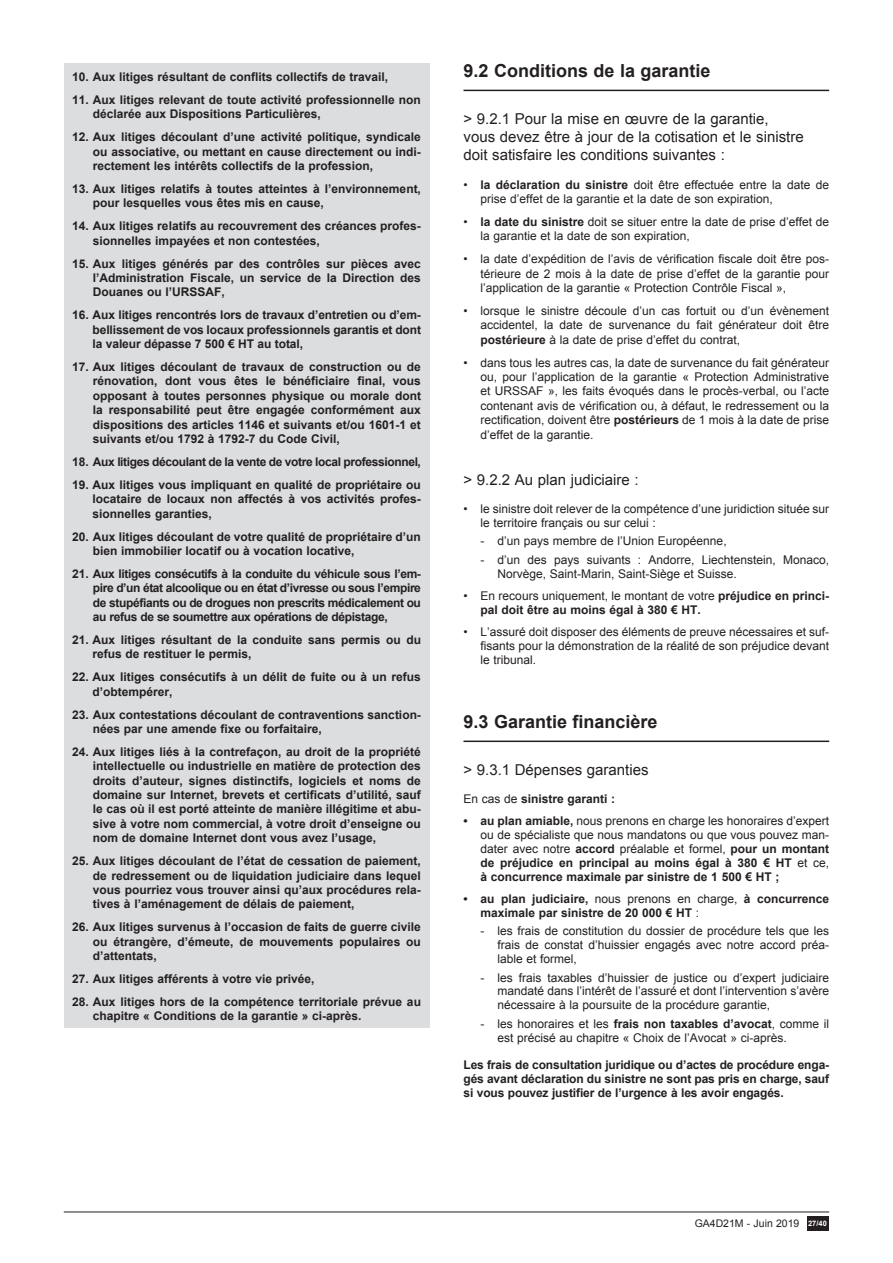
<style>
.page{position:relative;width:893px;height:1263px;background:#fff}
.page>*{position:absolute;margin:0;border:0;box-sizing:border-box;transform-origin:0 0}
.t1{font:700 18px "Arial";color:#231f20}
.t2{font:15px/18px "Arial";color:#231f20}
.t3{font:700 12px/14.4px "Arial";color:#231f20}
.t4{font:12px/14px "Arial";color:#231f20;text-align:justify}
.t5{font:700 12px "Arial";letter-spacing:-.03em;color:#231f20}
.t6{font:10.5px "Arial";color:#231f20}
.s1{font-weight:700}
.s2{font-weight:400}
.s3{font-weight:700;font-size:7.5px;color:#fff}
</style>
<div class="page">
<hr style="left:64px;top:1211px;width:765px;height:1px;background:#231f20">
<div style="left:807px;top:1216px;width:21px;height:15px;background:#231f20"></div>
<div style="left:64px;top:64px;width:365px;height:964px;background:#dcdddf"></div>
<hr style="left:463px;top:90px;width:366px;height:1px;background:#231f20">
<hr style="left:463px;top:740px;width:366px;height:2px;background:#231f20">
<p class="t3" style="left:72px;top:71px;width:317px">10. Aux litiges résultant de conflits collectifs de travail,</p>
<p class="t3" style="left:93px;top:94px;width:329px;text-indent:-21px">11. Aux litiges relevant de toute activité professionnelle non déclarée aux Dispositions Particulières,</p>
<p class="t3" style="left:93px;top:131px;width:329px;text-align:justify;text-indent:-21px">12. Aux litiges découlant d’une activité politique, syndicale ou associative, ou mettant en cause directement ou indi&shy;rectement les intérêts collectifs de la profession,</p>
<p class="t3" style="left:93px;top:183px;width:330px;text-indent:-21px">13. Aux litiges relatifs à toutes atteintes à l’environnement, pour lesquelles vous êtes mis en cause,</p>
<p class="t3" style="left:93px;top:220px;width:329px;text-indent:-21px">14. Aux litiges relatifs au recouvrement des créances profes&shy;sionnelles impayées et non contestées,</p>
<p class="t3" style="left:93px;top:256px;width:329px;text-align:justify;text-indent:-21px">15. Aux litiges générés par des contrôles sur pièces avec l’Administration Fiscale, un service de la Direction des Douanes ou l’URSSAF,</p>
<p class="t3" style="left:93px;top:309px;width:330px;text-align:justify;text-indent:-20px">16. Aux litiges rencontrés lors de travaux d’entretien ou d’em&shy;bellissement de vos locaux professionnels garantis et dont la valeur dépasse 7 500 € HT au total,</p>
<p class="t3" style="left:93px;top:361px;width:330px;text-align:justify;text-indent:-21px">17. Aux litiges découlant de travaux de construction ou de rénovation, dont vous êtes le bénéficiaire final, vous opposant à toutes personnes physique ou morale dont la responsabilité peut être engagée conformément aux dispositions des articles 1146 et suivants et/ou 1601-1 et suivants et/ou 1792 à 1792-7 du Code Civil,</p>
<p class="t5" style="left:72px;top:457px;width:350px">18. Aux litiges découlant de la vente de votre local professionnel,</p>
<p class="t3" style="left:93px;top:478px;width:330px;text-align:justify;text-indent:-20px">19. Aux litiges vous impliquant en qualité de propriétaire ou locataire de locaux non affectés à vos activités profes&shy;sionnelles garanties,</p>
<p class="t3" style="left:93px;top:530px;width:329px;text-indent:-21px">20. Aux litiges découlant de votre qualité de propriétaire d’un bien immobilier locatif ou à vocation locative,</p>
<p class="t3" style="left:93px;top:567px;width:329px;text-align:justify;text-indent:-21px">21. Aux litiges consécutifs à la conduite du véhicule sous l’em&shy;pire d’un état alcoolique ou en état d’ivresse ou sous l’empire de stupéfiants ou de drogues non prescrits médicalement ou au refus de se soumettre aux opérations de dépistage,</p>
<p class="t3" style="left:93px;top:634px;width:330px;text-indent:-20px">21. Aux litiges résultant de la conduite sans permis ou du refus de restituer le permis,</p>
<p class="t3" style="left:93px;top:671px;width:330px;text-indent:-20px">22. Aux litiges consécutifs à un délit de fuite ou à un refus d’obtempérer,</p>
<p class="t3" style="left:93px;top:708px;width:329px;text-indent:-21px">23. Aux contestations découlant de contraventions sanction&shy;nées par une amende fixe ou forfaitaire,</p>
<p class="t3" style="left:93px;top:745px;width:329px;text-align:justify;text-indent:-21px">24. Aux litiges liés à la contrefaçon, au droit de la propriété intellectuelle ou industrielle en matière de protection des droits d’auteur, signes distinctifs, logiciels et noms de domaine sur Internet, brevets et certificats d’utilité, sauf le cas où il est porté atteinte de manière illégitime et abu&shy;sive à votre nom commercial, à votre droit d’enseigne ou nom de domaine Internet dont vous avez l’usage,</p>
<p class="t3" style="left:93px;top:855px;width:329px;text-align:justify;text-indent:-21px">25. Aux litiges découlant de l’état de cessation de paiement, de redressement ou de liquidation judiciaire dans lequel vous pourriez vous trouver ainsi qu’aux procédures rela&shy;tives à l’aménagement de délais de paiement,</p>
<p class="t3" style="left:93px;top:921px;width:329px;text-align:justify;text-indent:-21px">26. Aux litiges survenus à l’occasion de faits de guerre civile ou étrangère, d’émeute, de mouvements populaires ou d’attentats,</p>
<p class="t3" style="left:72px;top:973px;width:244px">27. Aux litiges afférents à votre vie privée,</p>
<p class="t3" style="left:93px;top:995px;width:330px;text-indent:-21px">28. Aux litiges hors de la compétence territoriale prévue au chapitre « Conditions de la garantie » ci-après.</p>
<h1 class="t1" style="left:463px;top:64px;width:249px">9.2 Conditions de la garantie</h1>
<p class="t2" style="left:463px;top:111px;width:342px">&gt; 9.2.1 Pour la mise en œuvre de la garantie, vous devez être à jour de la cotisation et le sinistre doit satisfaire les conditions suivantes :</p>
<p class="t4" style="left:480px;top:178px;width:350px;line-height:14.4px;text-indent:-17px">• <span class="s1">la déclaration du sinistre</span> doit être effectuée entre la date de prise d’effet de la garantie et la date de son expiration,</p>
<p class="t4" style="left:480px;top:215px;width:350px;line-height:14.4px;text-indent:-17px">• <span class="s1">la date du sinistre</span> doit se situer entre la date de prise d’effet de la garantie et la date de son expiration,</p>
<p class="t4" style="left:480px;top:253px;width:350px;line-height:14.4px;text-indent:-17px">• la date d’expédition de l’avis de vérification fiscale doit être pos&shy;térieure de 2 mois à la date de prise d’effet de la garantie pour l’application de la garantie « Protection Contrôle Fiscal »,</p>
<p class="t4" style="left:480px;top:304px;width:350px;line-height:14.4px;text-indent:-17px">• lorsque le sinistre découle d’un cas fortuit ou d’un évènement accidentel, la date de survenance du fait générateur doit être <span class="s1">postérieure</span> à la date de prise d’effet du contrat,</p>
<p class="t4" style="left:480px;top:356px;width:350px;line-height:14.4px;text-indent:-17px">• dans tous les autres cas, la date de survenance du fait générateur ou, pour l’application de la garantie « Protection Administrative et URSSAF », les faits évoqués dans le procès-verbal, ou l’acte contenant avis de vérification ou, à défaut, le redressement ou la rectification, doivent être <span class="s1">postérieurs</span> de 1 mois à la date de prise d’effet de la garantie.</p>
<p class="t2" style="left:463px;top:472px;width:177px">&gt; 9.2.2 Au plan judiciaire :</p>
<p class="t4" style="left:480px;top:503px;width:350px;text-indent:-17px">• le sinistre doit relever de la compétence d’une juridiction située sur le territoire français ou sur celui :</p>
<p class="t4" style="left:480px;top:535px;width:248px">- d’un pays membre de l’Union Européenne,</p>
<p class="t4" style="left:497px;top:553px;width:333px;text-indent:-17px">- d’un des pays suivants : Andorre, Liechtenstein, Monaco,<br>Norvège, Saint-Marin, Saint-Siège et Suisse.</p>
<p class="t3" style="left:480px;top:590px;width:350px;line-height:14px;text-indent:-17px"><span class="s2">• En recours uniquement, le montant de votre</span> préjudice en princi&shy;pal doit être au moins égal à 380 € HT.</p>
<p class="t4" style="left:480px;top:626px;width:350px;text-indent:-17px">• L’assuré doit disposer des éléments de preuve nécessaires et suf&shy;fisants pour la démonstration de la réalité de son préjudice devant le tribunal.</p>
<h1 class="t1" style="left:463px;top:715px;width:196px">9.3 Garantie financière</h1>
<p class="t2" style="left:463px;top:762px;width:187px">&gt; 9.3.1 Dépenses garanties</p>
<p class="t3" style="left:463px;top:792px;width:153px"><span class="s2">En cas de</span> sinistre garanti :</p>
<p class="t4" style="left:480px;top:815px;width:350px;text-indent:-17px"><span class="s1">• au plan amiable,</span> nous prenons en charge les honoraires d’expert ou de spécialiste que nous mandatons ou que vous pouvez man&shy;dater avec notre <span class="s1">accord</span> préalable et formel, <span class="s1">pour un montant de préjudice en principal au moins égal à 380 € HT</span> et ce, <span class="s1">à concurrence maximale par sinistre de 1 500 € HT ;</span></p>
<p class="t3" style="left:480px;top:893px;width:350px;line-height:14px;text-indent:-17px">• au plan judiciaire, <span class="s2">nous prenons en charge,</span> à concurrence maximale par sinistre de 20 000 € HT <span class="s2">:</span></p>
<p class="t4" style="left:497px;top:925px;width:333px;text-indent:-17px">- les frais de constitution du dossier de procédure tels que les frais de constat d’huissier engagés avec notre accord préa&shy;lable et formel,</p>
<p class="t4" style="left:497px;top:971px;width:333px;text-indent:-17px">- les frais taxables d’huissier de justice ou d’expert judiciaire mandaté dans l’intérêt de l’assuré et dont l’intervention s’avère nécessaire à la poursuite de la procédure garantie,</p>
<p class="t4" style="left:497px;top:1017px;width:333px;text-indent:-17px">- les honoraires et les <span class="s1">frais non taxables d’avocat</span>, comme il est précisé au chapitre « Choix de l’Avocat » ci-après.</p>
<p class="t3" style="left:463px;top:1059px;width:367px;line-height:14px;text-align:justify">Les frais de consultation juridique ou d’actes de procédure enga&shy;gés avant déclaration du sinistre ne sont pas pris en charge, sauf si vous pouvez justifier de l’urgence à les avoir engagés.</p>
<p class="t6" style="left:695px;top:1220px;width:134px">GA4D21M - Juin 2019 <span class="s3">27/40</span></p>
</div>
